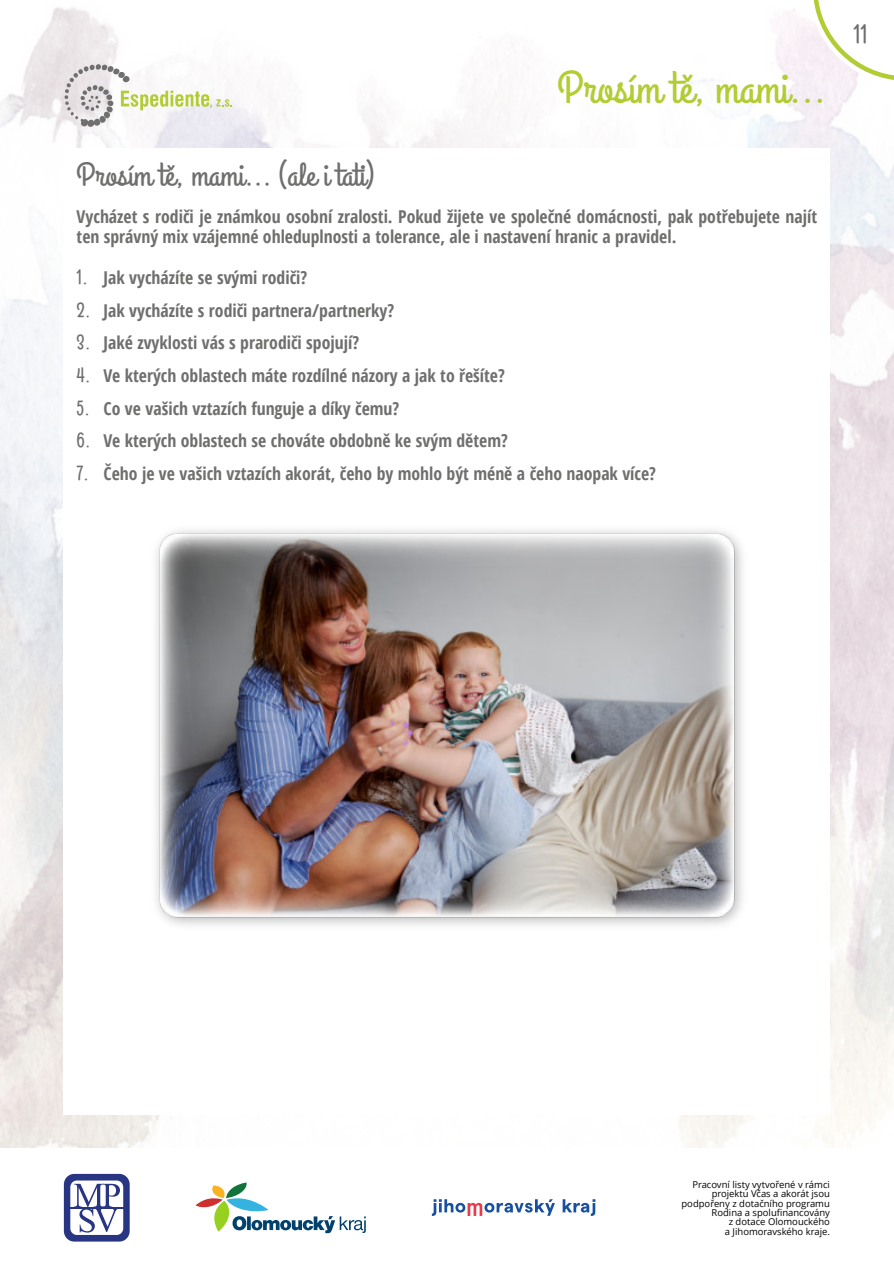
<style>
.page{position:relative;width:894px;height:1263px;background:#fff}
.page>*{position:absolute;margin:0;border:0;box-sizing:border-box;transform-origin:0 0}
.t1{font:45.45px "Grand Hotel";color:#b2cc33}
.t2{font:33px "Grand Hotel";color:#6f6f6e}
.t3{font:27px "Grand Hotel";color:#6f6f6e}
.t4{font:700 condensed 17.7px/20px "Open Sans";color:#6f6f6e}
.t5{font:9.45px/9.4px "Open Sans";color:#000;text-align:right}
.s1{font-family:"Grand Hotel";font-weight:400;font-stretch:normal;font-size:21px}
</style>
<div class="page">
<svg style="left:64px;top:64px;width:168px;height:64px"></svg>
<img style="left:153px;top:527px;width:593px;height:401px">
<svg style="left:64px;top:1174px;width:66px;height:67px"></svg>
<svg style="left:431px;top:1199px;width:123px;height:17px"></svg>
<svg style="left:562px;top:1199px;width:33px;height:17px"></svg>
<svg style="left:195px;top:1182px;width:170px;height:51px"></svg>
<svg style="left:808px;top:0;width:85px;height:85px"></svg>
<h1 class="t1" style="left:557px;top:59px;width:270px">Prosím tě, mami...</h1>
<h2 class="t2" style="left:77px;top:153px;width:300px">Prosím tě, mami... (ale i tati)</h2>
<p class="t4" style="left:77px;top:208px;width:741px">Vycházet s rodiči je známkou osobní zralosti. Pokud žijete ve společné domácnosti, pak potřebujete najít ten správný mix vzájemné ohleduplnosti a tolerance, ale i nastavení hranic a pravidel.</p>
<p class="t4" style="left:77px;top:270px;width:232px"><span class="s1">1.</span> Jak vycházíte se svými rodiči?</p>
<p class="t4" style="left:77px;top:302px;width:319px"><span class="s1">2.</span> Jak vycházíte s rodiči partnera/partnerky?</p>
<p class="t4" style="left:77px;top:335px;width:284px"><span class="s1">3.</span> Jaké zvyklosti vás s prarodiči spojují?</p>
<p class="t4" style="left:77px;top:367px;width:429px"><span class="s1">4.</span> Ve kterých oblastech máte rozdílné názory a jak to řešíte?</p>
<p class="t4" style="left:77px;top:400px;width:324px"><span class="s1">5.</span> Co ve vašich vztazích funguje a díky čemu?</p>
<p class="t4" style="left:77px;top:433px;width:432px"><span class="s1">6.</span> Ve kterých oblastech se chováte obdobně ke svým dětem?</p>
<p class="t4" style="left:77px;top:465px;width:580px"><span class="s1">7.</span> Čeho je ve vašich vztazích akorát, čeho by mohlo být méně a čeho naopak více?</p>
<h3 class="t3" style="left:853px;top:18px;width:16px">11</h3>
<p class="t5" style="left:681px;top:1180px;width:150px">Pracovní listy vytvořené v rámci projektu Včas a akorát jsou podpořeny z dotačního programu<br>Rodina a spolufinancovány<br>z dotace Olomouckého<br>a Jihomoravského kraje.</p>
</div>
